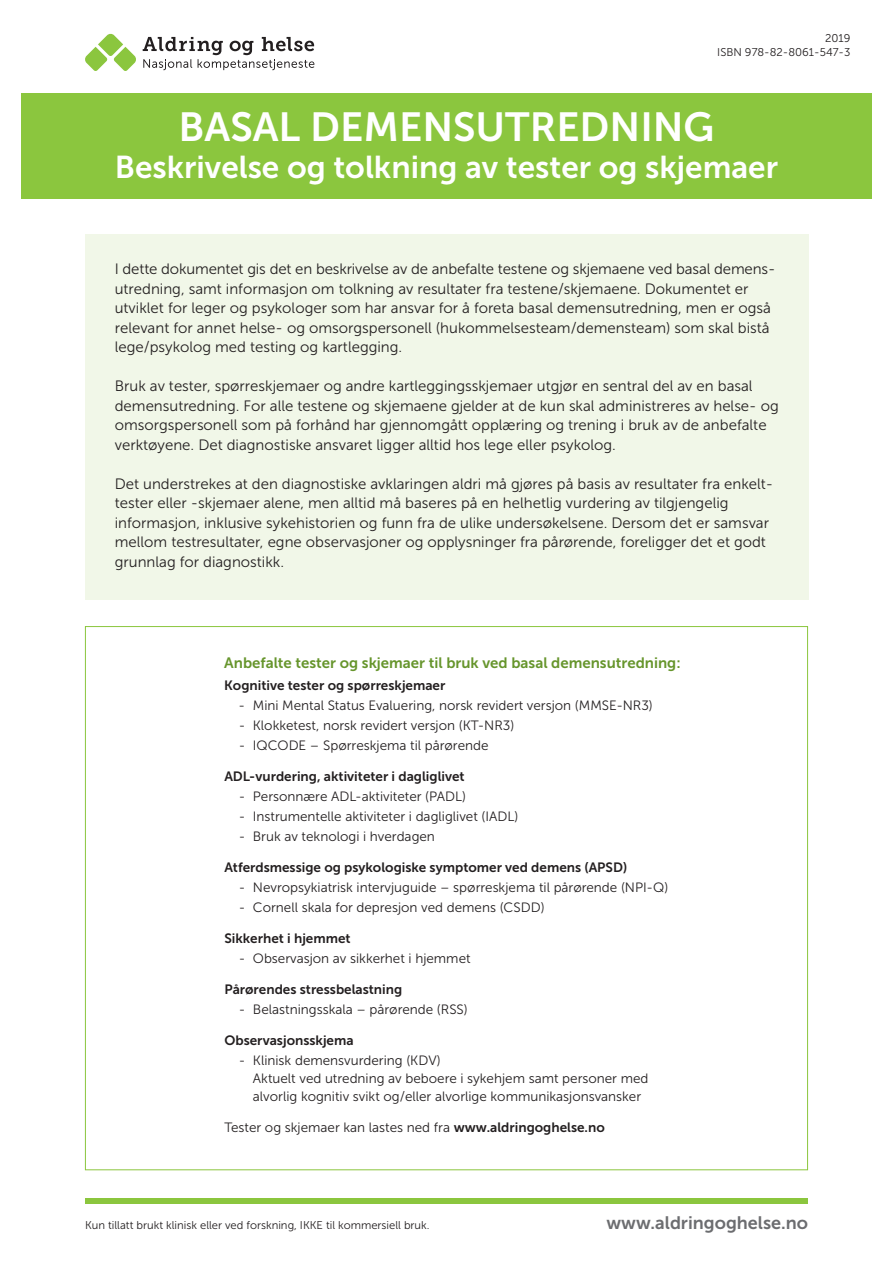
<style>
.page{position:relative;width:893px;height:1263px;background:#fff}
.page>*{position:absolute;margin:0;border:0;box-sizing:border-box;transform-origin:0 0}
.t1{font:40.5px "Museo Sans 700";color:#fff}
.t2{font:31.5px "Museo Sans 700";color:#fff}
.t3{font:18px "Museo Sans 700";color:#6c6d70}
.t4{font:15px/19.5px "Museo Sans 300";color:#231f20}
.t5{font:15px "Museo Sans 700";color:#66952c}
.t6{font:13.5px/18px "Museo Sans 300";color:#231f20}
.t7{font:13.5px "Museo Sans 700";color:#231f20}
.t8{font:11.25px/13.5px "Museo Sans 300";color:#231f20;text-align:right}
.s1{font-family:"Museo Sans 700"}
</style>
<div class="page">
<div style="left:85px;top:234px;width:723px;height:366px;background:#f1f7e8"></div>
<div style="left:21px;top:94px;width:851px;height:105px;background:#8bc63e"></div>
<svg style="left:85px;top:34px;width:51px;height:37px"></svg>
<svg style="left:143px;top:37px;width:171px;height:33px"></svg>
<div style="left:85px;top:1198px;width:723px;height:6px;background:#8bc63e"></div>
<p class="t8" style="left:717px;top:32px;width:135px">2019<br>ISBN 978-82-8061-547-3</p>
<h1 class="t1" style="left:179px;top:104px;width:537px">BASAL DEMENSUTREDNING</h1>
<h2 class="t2" style="left:115px;top:149px;width:665px">Beskrivelse og tolkning av tester og skjemaer</h2>
<p class="t4" style="left:115px;top:260px;width:659px">I dette dokumentet gis det en beskrivelse av de anbefalte testene og skjemaene ved basal demens&shy;utredning, samt informasjon om tolkning av resultater fra testene/skjemaene. Dokumentet er utviklet for leger og psykologer som har ansvar for å foreta basal demensutredning, men er også relevant for annet helse- og omsorgspersonell (hukommelsesteam/demensteam) som skal bistå lege/psykolog med testing og kartlegging.</p>
<p class="t4" style="left:115px;top:377px;width:665px">Bruk av tester, spørreskjemaer og andre kartleggingsskjemaer utgjør en sentral del av en basal demensutredning. For alle testene og skjemaene gjelder at de kun skal administreres av helse- og omsorgspersonell som på forhånd har gjennomgått opplæring og trening i bruk av de anbefalte verktøyene. Det diagnostiske ansvaret ligger alltid hos lege eller psykolog.</p>
<p class="t4" style="left:115px;top:474px;width:660px">Det understrekes at den diagnostiske avklaringen aldri må gjøres på basis av resultater fra enkelt&shy;tester eller -skjemaer alene, men alltid må baseres på en helhetlig vurdering av tilgjengelig informasjon, inklusive sykehistorien og funn fra de ulike undersøkelsene. Dersom det er samsvar mellom testresultater, egne observasjoner og opplysninger fra pårørende, foreligger det et godt grunnlag for diagnostikk.</p>
<p class="t5" style="left:224px;top:654px;width:458px">Anbefalte tester og skjemaer til bruk ved basal demensutredning:</p>
<p class="t7" style="left:224px;top:678px;width:223px">Kognitive tester og spørreskjemaer</p>
<p class="t6" style="left:239px;top:696px;width:416px">- Mini Mental Status Evaluering, norsk revidert versjon (MMSE-NR3)</p>
<p class="t6" style="left:239px;top:716px;width:277px">- Klokketest, norsk revidert versjon (KT-NR3)</p>
<p class="t6" style="left:239px;top:737px;width:251px">- IQCODE – Spørreskjema til pårørende</p>
<p class="t7" style="left:224px;top:769px;width:242px">ADL-vurdering, aktiviteter i dagliglivet</p>
<p class="t6" style="left:239px;top:787px;width:229px">- Personnære ADL-aktiviteter (PADL)</p>
<p class="t6" style="left:239px;top:808px;width:281px">- Instrumentelle aktiviteter i dagliglivet (IADL)</p>
<p class="t6" style="left:239px;top:828px;width:198px">- Bruk av teknologi i hverdagen</p>
<p class="t7" style="left:224px;top:860px;width:404px">Atferdsmessige og psykologiske symptomer ved demens (APSD)</p>
<p class="t6" style="left:239px;top:879px;width:431px">- Nevropsykiatrisk intervjuguide – spørreskjema til pårørende (NPI-Q)</p>
<p class="t6" style="left:239px;top:899px;width:307px">- Cornell skala for depresjon ved demens (CSDD)</p>
<p class="t7" style="left:224px;top:931px;width:128px">Sikkerhet i hjemmet</p>
<p class="t6" style="left:239px;top:950px;width:233px">- Observasjon av sikkerhet i hjemmet</p>
<p class="t7" style="left:224px;top:982px;width:179px">Pårørendes stressbelastning</p>
<p class="t6" style="left:239px;top:1000px;width:230px">- Belastningsskala – pårørende (RSS)</p>
<p class="t7" style="left:224px;top:1033px;width:131px">Observasjonsskjema</p>
<p class="t6" style="left:253px;top:1051px;width:397px;text-indent:-14px">- Klinisk demensvurdering (KDV)<br>Aktuelt ved utredning av beboere i sykehjem samt personer med alvorlig kognitiv svikt og/eller alvorlige kommunikasjonsvansker</p>
<p class="t6" style="left:224px;top:1118px;width:382px">Tester og skjemaer kan lastes ned fra <span class="s1">www.aldringoghelse.no</span></p>
<p class="t8" style="left:85px;top:1218px;width:346px">Kun tillatt brukt klinisk eller ved forskning, IKKE til kommersiell bruk.</p>
<p class="t3" style="left:606px;top:1213px;width:203px">www.aldringoghelse.no</p>
</div>
